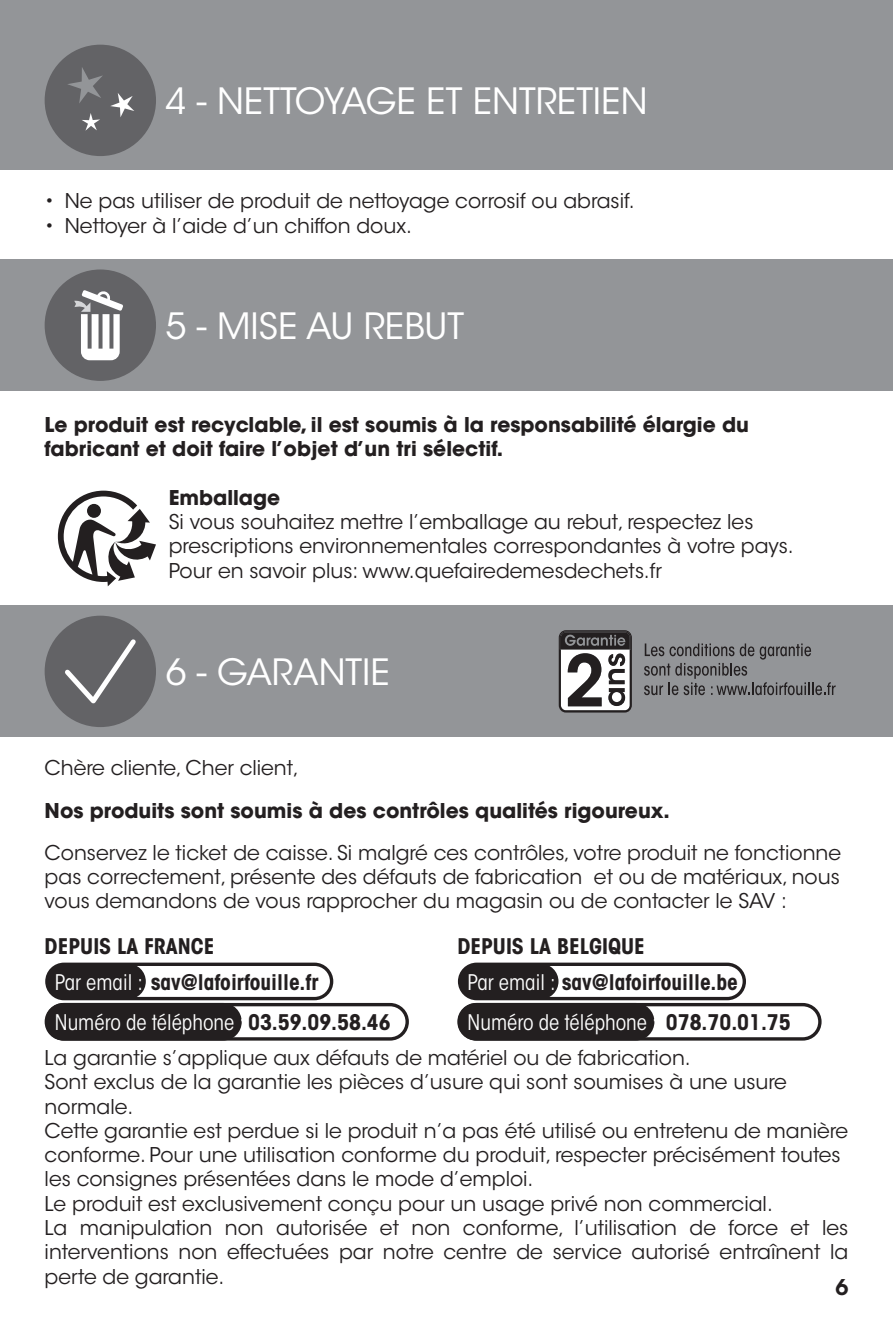
<style>
.page{position:relative;width:893px;height:1340px;background:#fff}
.page>*{position:absolute;margin:0;border:0;box-sizing:border-box;transform-origin:0 0}
.t1{font:36px "ITC Avant Garde Std";color:#fff}
.t2{font:600 21.6px "ITC Avant Garde Std";color:#231f20}
.t3{font:700 condensed 21.38px/36px "ITC Avant Garde Std";color:#231f20}
.t4{font:condensed 21.38px "ITC Avant Garde Std";color:#fff}
.t5{font:20.25px/24.3px "ITC Avant Garde Std";color:#231f20}
.t6{font:700 20.25px/24.3px "ITC Avant Garde Std";color:#231f20}
.s1{font-weight:400;color:#fff}
.s2{font-weight:700;color:#231f20}
</style>
<div class="page">
<div style="left:0;top:605px;width:893px;height:132px;background:#939598"></div>
<div style="left:45px;top:615px;width:111px;height:112px;background:#636366;border-radius:50%"></div>
<svg style="left:65px;top:639px;width:71px;height:65px"></svg>
<svg style="left:559px;top:630px;width:73px;height:82px"></svg>
<svg style="left:644px;top:643px;width:192px;height:52px"></svg>
<div style="left:0;top:259px;width:893px;height:132px;background:#939598"></div>
<div style="left:45px;top:269px;width:111px;height:112px;background:#636366;border-radius:50%"></div>
<svg style="left:74px;top:290px;width:49px;height:70px"></svg>
<div style="left:0;top:0;width:893px;height:169px;background:#939598"></div>
<div style="left:45px;top:45px;width:111px;height:111px;background:#636366;border-radius:50%"></div>
<svg style="left:68px;top:67px;width:35px;height:36px"></svg>
<svg style="left:110px;top:93px;width:24px;height:24px"></svg>
<svg style="left:82px;top:113px;width:18px;height:18px"></svg>
<div style="left:45px;top:1002px;width:364px;height:38px;border:3px solid #231f20;border-radius:17px"></div>
<div style="left:45px;top:1002px;width:197px;height:38px;background:#231f20;border-radius:19px"></div>
<div style="left:45px;top:962px;width:288px;height:38px;border:3px solid #231f20;border-radius:17px"></div>
<div style="left:46px;top:963px;width:100px;height:36px;background:#231f20;border-radius:18px"></div>
<div style="left:458px;top:1002px;width:364px;height:38px;border:3px solid #231f20;border-radius:17px"></div>
<div style="left:457px;top:1002px;width:197px;height:38px;background:#231f20;border-radius:19px"></div>
<div style="left:458px;top:962px;width:288px;height:38px;border:3px solid #231f20;border-radius:17px"></div>
<div style="left:459px;top:963px;width:99px;height:36px;background:#231f20;border-radius:18px"></div>
<svg style="left:58px;top:490px;width:98px;height:96px"></svg>
<h1 class="t1" style="left:166px;top:79px;width:483px">4 - NETTOYAGE ET ENTRETIEN</h1>
<p class="t5" style="left:45px;top:189px;width:591px">• Ne pas utiliser de produit de nettoyage corrosif ou abrasif.</p>
<p class="t5" style="left:45px;top:213px;width:369px">• Nettoyer à l’aide d’un chiffon doux.</p>
<h1 class="t1" style="left:166px;top:304px;width:300px">5 - MISE AU REBUT</h1>
<p class="t6" style="left:45px;top:412px;width:706px">Le produit est recyclable, il est soumis à la responsabilité élargie du fabricant et doit faire l’objet d’un tri sélectif.</p>
<p class="t6" style="left:169px;top:485px;width:113px">Emballage</p>
<p class="t5" style="left:169px;top:509px;width:626px">Si vous souhaitez mettre l’emballage au rebut, respectez les prescriptions environnementales correspondantes à votre pays.<br>Pour en savoir plus: www.quefairedemesdechets.fr</p>
<h1 class="t1" style="left:166px;top:650px;width:226px">6 - GARANTIE</h1>
<p class="t5" style="left:45px;top:756px;width:256px">Chère cliente, Cher client,</p>
<p class="t6" style="left:45px;top:797px;width:627px">Nos produits sont soumis à des contrôles qualités rigoureux.</p>
<p class="t5" style="left:45px;top:840px;width:798px;text-align:justify">Conservez le ticket de caisse. Si malgré ces contrôles, votre produit ne fonctionne pas correctement, présente des défauts de fabrication et ou de matériaux, nous vous demandons de vous rapprocher du magasin ou de contacter le SAV :</p>
<p class="t3" style="left:55px;top:927px;width:265px;text-indent:-10px">DEPUIS LA FRANCE<br><span class="s1">Par email :</span> sav@lafoirfouille.fr</p>
<p class="t4" style="left:55px;top:1009px;width:337px">Numéro de téléphone : <span class="s2">03.59.09.58.46</span></p>
<p class="t3" style="left:468px;top:927px;width:272px;text-indent:-10px">DEPUIS LA BELGIQUE<br><span class="s1">Par email :</span> sav@lafoirfouille.be</p>
<p class="t4" style="left:468px;top:1009px;width:325px">Numéro de téléphone : <span class="s2">078.70.01.75</span></p>
<p class="t5" style="left:45px;top:1045px;width:805px">La garantie s’applique aux défauts de matériel ou de fabrication.<br>Sont exclus de la garantie les pièces d’usure qui sont soumises à une usure normale.<br>Cette garantie est perdue si le produit n’a pas été utilisé ou entretenu de manière conforme. Pour une utilisation conforme du produit, respecter précisément toutes les consignes présentées dans le mode d’emploi.<br>Le produit est exclusivement conçu pour un usage privé non commercial.<br>La manipulation non autorisée et non conforme, l’utilisation de force et les interventions non effectuées par notre centre de service autorisé entraînent la perte de garantie.</p>
<p class="t2" style="left:835px;top:1273px;width:15px">6</p>
</div>
